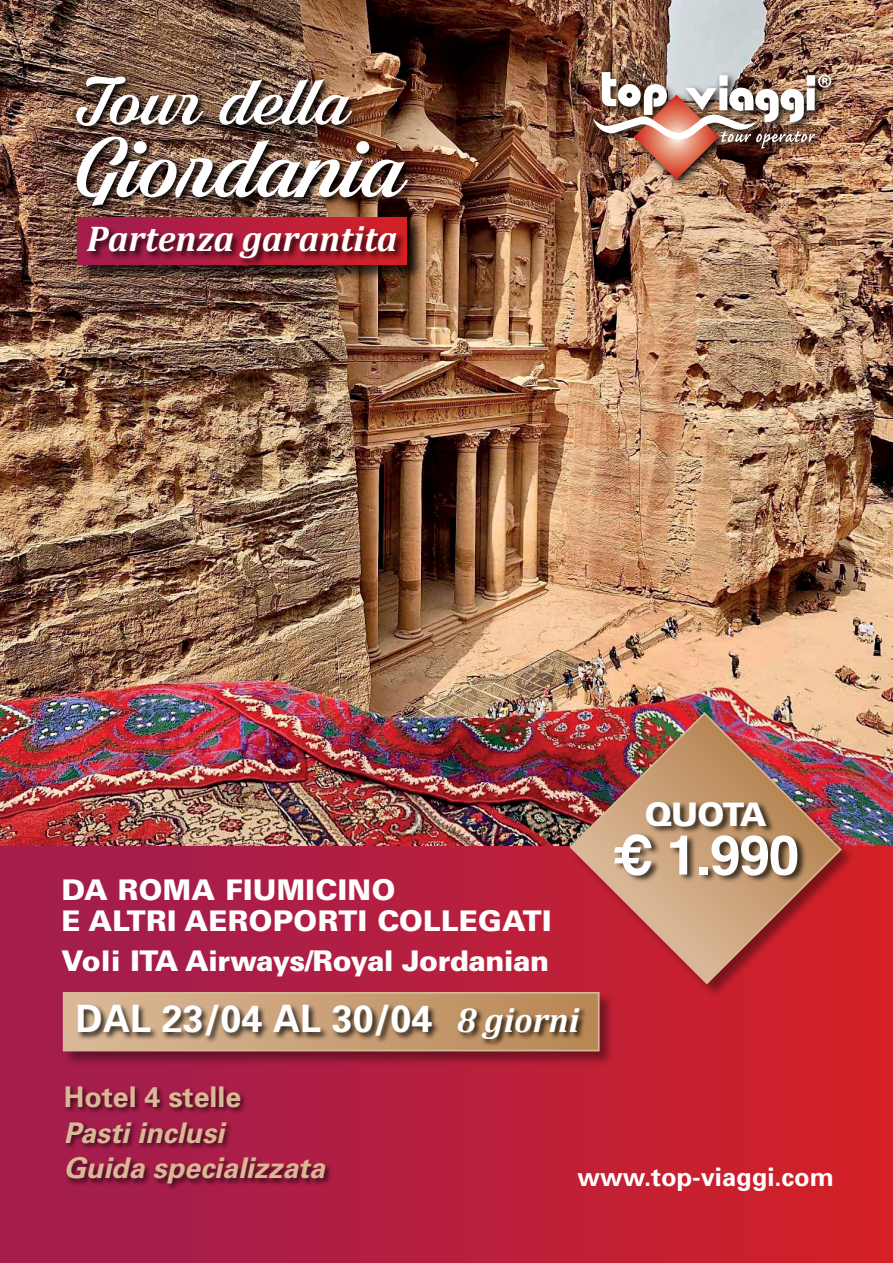
<style>
.page{position:relative;width:893px;height:1263px;background:#fff}
.page>*{position:absolute;margin:0;border:0;box-sizing:border-box;transform-origin:0 0}
.t1{font:94.35px "Shaded Larch PERSONALUSEONLY";color:#fff}
.t2{font:75px "Shaded Larch PERSONALUSEONLY";color:#fff}
.t3{font:700 54.9px "Helvetica";color:#fff}
.t4{font:700 37.8px "Univers";color:#fff}
.t5{font:italic 700 36px "Cambria";color:#fff}
.t6{font:italic 700 34.5px "Cambria";color:#fff}
.t7{font:900 32.4px "Univers";letter-spacing:-.04em;color:#fff}
.t8{font:900 28.5px/31.5px "Univers";letter-spacing:.01em;color:#fff}
.t9{font:italic 700 28.5px/35.7px "Univers";color:#dab897}
.t10{font:900 28.5px "Univers";letter-spacing:-.015em;color:#fff}
.t11{font:700 28.5px "Univers";color:#dab897}
.t12{font:700 25.5px "Univers";color:#fff}
</style>
<div class="page">
<img style="left:0;top:0;width:893px;height:846px">
<div style="left:0;top:846px;width:893px;height:417px;background:linear-gradient(to right,#9e1d52,#d32127)"></div>
<div style="left:589px;top:67px;width:253px;height:123px;background:#000;opacity:.9"></div>
<img style="left:593px;top:72px;width:238px;height:107px">
<div style="left:570px;top:713px;width:286px;height:286px;background:#000;opacity:.4"></div>
<img style="left:568px;top:711px;width:275px;height:275px">
<div style="left:614px;top:800px;width:192px;height:83px;background:#000;opacity:.7"></div>
<div style="left:62px;top:991px;width:553px;height:76px;background:#000;opacity:.4"></div>
<div style="left:64px;top:993px;width:535px;height:57px;background:linear-gradient(to right,#dbb999,#b88756)"></div>
<div style="left:63px;top:992px;width:537px;height:59px;border:2px solid #dab897"></div>
<div style="left:76px;top:1002px;width:364px;height:41px;background:#000;opacity:.75"></div>
<div style="left:457px;top:1007px;width:130px;height:39px;background:#000;opacity:.75"></div>
<div style="left:74px;top:134px;width:343px;height:81px;background:#000;opacity:.9"></div>
<div style="left:74px;top:75px;width:287px;height:60px;background:#000;opacity:.9"></div>
<div style="left:78px;top:219px;width:346px;height:63px;background:#000;opacity:.7"></div>
<div style="left:78px;top:218px;width:329px;height:46px;background:linear-gradient(to right,#9e1d52,#d32127)"></div>
<div style="left:86px;top:225px;width:319px;height:43px;background:#000;opacity:.75"></div>
<div style="left:64px;top:1085px;width:269px;height:106px;background:#000;opacity:.6"></div>
<h2 class="t2" style="left:75px;top:58px;width:276px">Tour della</h2>
<h1 class="t1" style="left:75px;top:113px;width:331px">Giordania</h1>
<p class="t5" style="left:87px;top:214px;width:312px">Partenza garantita</p>
<p class="t8" style="left:62px;top:873px;width:491px">DA ROMA FIUMICINO<br>E ALTRI AEROPORTI COLLEGATI</p>
<p class="t10" style="left:62px;top:943px;width:489px">Voli ITA Airways/Royal Jordanian</p>
<p class="t6" style="left:457px;top:995px;width:124px">8 giorni</p>
<h3 class="t4" style="left:76px;top:996px;width:358px">DAL 23/04 AL 30/04</h3>
<p class="t7" style="left:645px;top:794px;width:124px">QUOTA</p>
<h3 class="t3" style="left:612px;top:811px;width:188px">€ 1.990</h3>
<p class="t11" style="left:64px;top:1079px;width:179px">Hotel 4 stelle</p>
<p class="t9" style="left:64px;top:1115px;width:263px">Pasti inclusi<br>Guida specializzata</p>
<p class="t12" style="left:577px;top:1162px;width:258px">www.top-viaggi.com</p>
</div>
